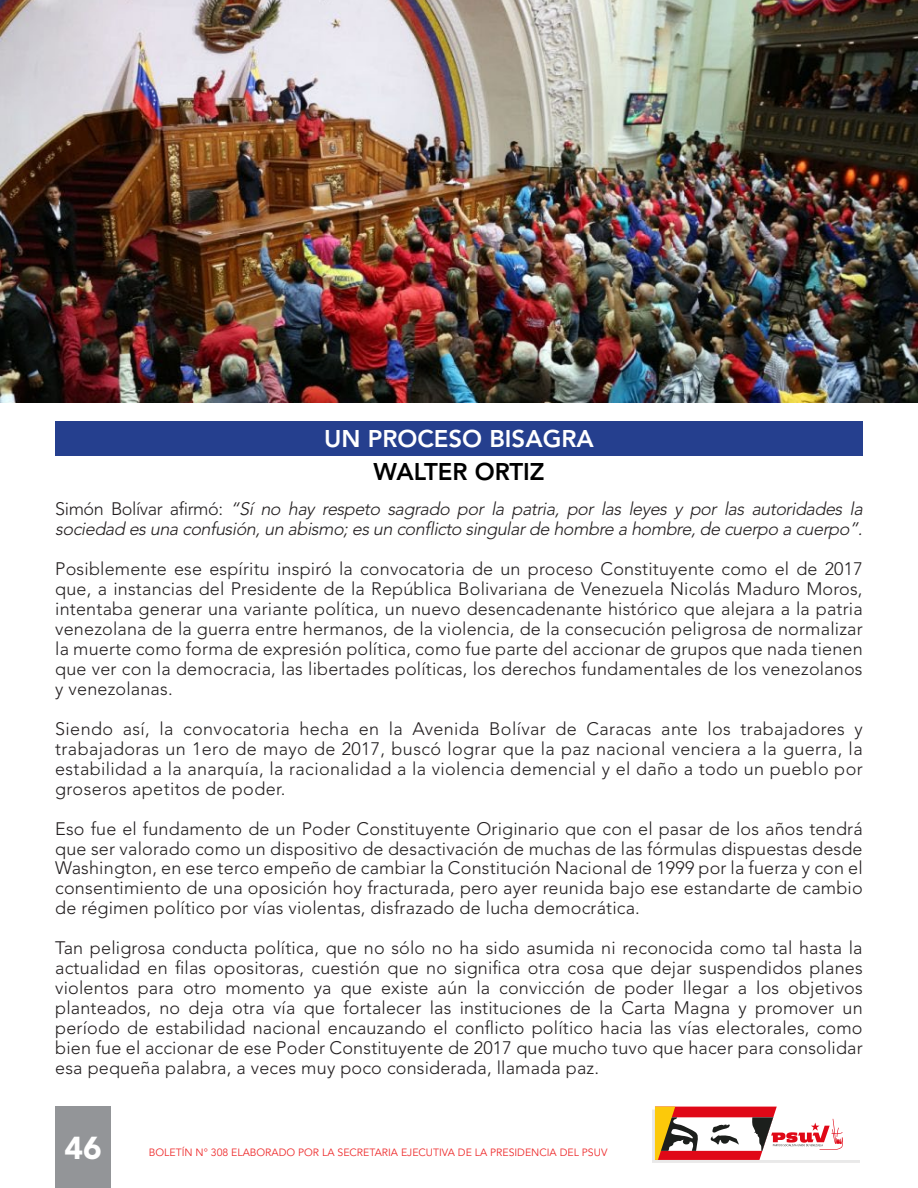
<style>
.page{position:relative;width:918px;height:1188px;background:#fff}
.page>*{position:absolute;margin:0;border:0;box-sizing:border-box;transform-origin:0 0}
.t1{font:900 31.5px "Avenir";color:#fff}
.t2{font:800 24px "Avenir LT Std";color:#fff}
.t3{font:800 24px "Avenir LT Std";color:#000}
.t4{font:300 18px/20px "Avenir LT Std";letter-spacing:.01em;color:#231f20;text-align:justify}
.t5{font:italic 300 18px/20px "Avenir LT Std";color:#231f20}
.t6{font:10.5px "Avenir LT Std";color:#ee2d2e}
.s1{font-style:normal}
</style>
<div class="page">
<div style="left:55px;top:1107px;width:56px;height:81px;background:#939598"></div>
<div style="left:652px;top:1110px;width:208px;height:53px;background:#231f20;opacity:.1"></div>
<div style="left:655px;top:1107px;width:204px;height:53px;background:#fff"></div>
<svg style="left:655px;top:1107px;width:188px;height:53px"></svg>
<div style="left:55px;top:421px;width:808px;height:35px;background:#253f8e"></div>
<img style="left:0;top:0;width:918px;height:403px">
<p class="t2" style="left:324px;top:425px;width:271px">UN PROCESO BISAGRA</p>
<p class="t3" style="left:374px;top:458px;width:172px">WALTER ORTIZ</p>
<p class="t5" style="left:55px;top:499px;width:813px"><span class="s1">S i m ó n B o l ív a r a fi r m ó :</span> “Sí no hay respeto sagrado por la patria, por las leyes y por las autoridades la sociedad esuna confusión,un abismo;esun conflicto singularde hombre a hombre,de cuerpo a cuerpo”.</p>
<p class="t4" style="left:55px;top:559px;width:809px">Posiblemente ese espíritu inspiró la convocatoria de un proceso Constituyente como el de 2017 que, a instancias del Presidente de la República Bolivariana de Venezuela Nicolás Maduro Moros, intentaba generar una variante política, un nuevo desencadenante histórico que alejara a la patria venezolana de la guerra entre hermanos, de la violencia, de la consecución peligrosa de normalizar la muerte como forma de expresión política, como fue parte del accionar de grupos que nada tienen que ver con la democracia, las libertades políticas, los derechos fundamentales de los venezolanos y venezolanas.</p>
<p class="t4" style="left:55px;top:719px;width:809px">Siendo así, la convocatoria hecha en la Avenida Bolívar de Caracas ante los trabajadores y trabajadoras un 1ero de mayo de 2017, buscó lograr que la paz nacional venciera a la guerra, la estabilidad a la anarquía, la racionalidad a la violencia demencial y el daño a todo un pueblo por groseros apetitos de poder.</p>
<p class="t4" style="left:55px;top:818px;width:809px">Eso fue el fundamento de un Poder Constituyente Originario que con el pasar de los años tendrá que ser valorado como un dispositivo de desactivación de muchas de las fórmulas dispuestas desde Washington, en ese terco empeño de cambiar la Constitución Nacional de 1999 por la fuerza y con el consentimiento de una oposición hoy fracturada, pero ayer reunida bajo ese estandarte de cambio de régimen político por vías violentas, disfrazado de lucha democrática.</p>
<p class="t4" style="left:55px;top:938px;width:809px">Tan peligrosa conducta política, que no sólo no ha sido asumida ni reconocida como tal hasta la actualidad en filas opositoras, cuestión que no significa otra cosa que dejar suspendidos planes violentos para otro momento ya que existe aún la convicción de poder llegar a los objetivos planteados, no deja otra vía que fortalecer las instituciones de la Carta Magna y promover un período de estabilidad nacional encauzando el conflicto político hacia las vías electorales, como bien fue el accionar de ese Poder Constituyente de 2017 que mucho tuvo que hacer para consolidar esa pequeña palabra, a veces muy poco considerada, llamada paz.</p>
<h1 class="t1" style="left:65px;top:1129px;width:39px">46</h1>
<p class="t6" style="left:149px;top:1147px;width:460px">BOLETÍN N° 308 ELABORADO POR LA SECRETARIA EJECUTIVA DE LA PRESIDENCIA DEL PSUV</p>
</div>
